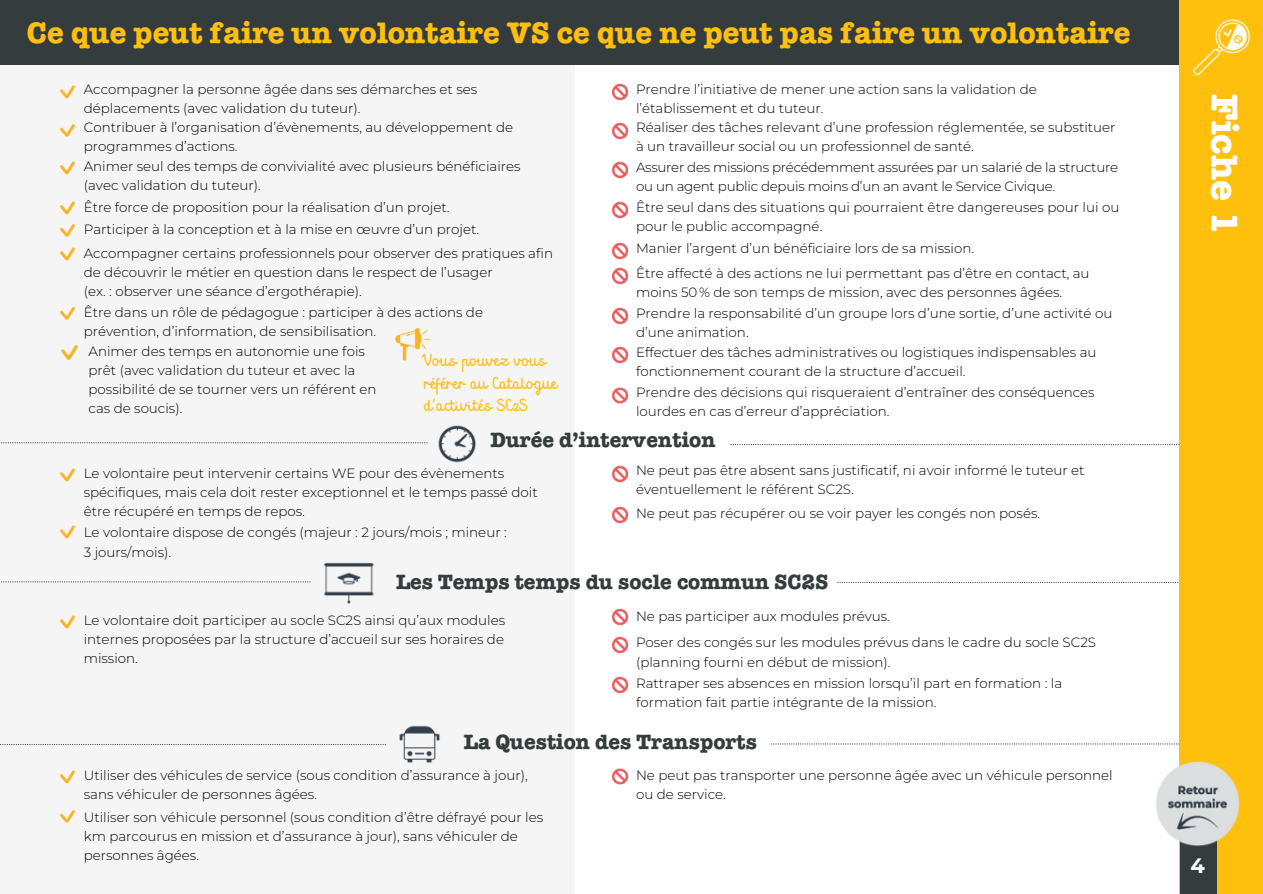
<style>
.page{position:relative;width:1263px;height:894px;background:#fff}
.page>*{position:absolute;margin:0;border:0;box-sizing:border-box;transform-origin:0 0}
.t1{font:700 37.5px "American Typewriter Std";color:#fff}
.t2{font:700 30px "American Typewriter Std";color:#ffbf0d}
.t3{font:700 21px "American Typewriter Std";color:#353c3e}
.t4{font:700 21px "Montserrat";color:#fff}
.t5{font:16.5px/22.5px "Mrs White";color:#ffbf0d}
.t6{font:300 13.5px/19px "Montserrat";color:#000}
.t7{font:300 13.5px/19px "Montserrat";letter-spacing:-.02em;color:#000}
</style>
<div class="page">
<div style="left:0;top:5px;width:574px;height:888px;background:#f5f5f5"></div>
<div style="left:0;top:0;width:1263px;height:65px;background:#353c3e"></div>
<div style="left:1180px;top:0;width:83px;height:893px;background:#ffbf0d"></div>
<img style="left:1193px;top:19px;width:58px;height:57px">
<img style="left:395px;top:328px;width:36px;height:33px">
<img style="left:612px;top:83px;width:17px;height:18px">
<img style="left:612px;top:122px;width:17px;height:18px">
<img style="left:612px;top:161px;width:17px;height:18px">
<img style="left:612px;top:201px;width:17px;height:18px">
<img style="left:612px;top:242px;width:17px;height:16px">
<img style="left:612px;top:258px;width:17px;height:27px">
<img style="left:612px;top:307px;width:17px;height:18px">
<img style="left:612px;top:346px;width:17px;height:18px">
<img style="left:612px;top:465px;width:17px;height:18px">
<img style="left:612px;top:506px;width:17px;height:18px">
<img style="left:59px;top:468px;width:17px;height:14px">
<img style="left:59px;top:525px;width:17px;height:14px">
<img style="left:427px;top:425px;width:49px;height:38px">
<svg style="left:1px;top:442px;width:426px;height:1px"></svg>
<svg style="left:730px;top:444px;width:449px;height:1px"></svg>
<img style="left:611px;top:387px;width:18px;height:17px">
<img style="left:59px;top:201px;width:17px;height:60px">
<img style="left:59px;top:307px;width:17px;height:13px">
<img style="left:611px;top:768px;width:18px;height:17px">
<img style="left:59px;top:770px;width:17px;height:14px">
<img style="left:59px;top:810px;width:17px;height:13px">
<img style="left:399px;top:725px;width:41px;height:38px">
<svg style="left:771px;top:743px;width:408px;height:1px"></svg>
<img style="left:612px;top:608px;width:17px;height:18px">
<img style="left:612px;top:636px;width:17px;height:18px">
<img style="left:612px;top:676px;width:17px;height:18px">
<img style="left:59px;top:615px;width:17px;height:14px">
<svg style="left:1px;top:581px;width:309px;height:1px"></svg>
<svg style="left:837px;top:581px;width:341px;height:2px"></svg>
<img style="left:324px;top:562px;width:50px;height:42px">
<img style="left:60px;top:345px;width:18px;height:15px">
<img style="left:59px;top:85px;width:17px;height:14px">
<img style="left:59px;top:124px;width:17px;height:13px">
<img style="left:59px;top:161px;width:17px;height:14px">
<div style="left:1180px;top:839px;width:36px;height:54px;background:#353c3e"></div>
<img style="left:1156px;top:761px;width:84px;height:86px">
<h3 class="t2" style="left:27px;top:22px;width:1105px">Ce que peut faire un volontaire VS ce que ne peut pas faire un volontaire</h3>
<p class="t6" style="left:84px;top:80px;width:395px">Accompagner la personne âgée dans ses démarches et ses déplacements (avec validation du tuteur).</p>
<p class="t6" style="left:84px;top:117px;width:431px">Contribuer à l’organisation d’évènements, au développement de programmes d’actions.</p>
<p class="t6" style="left:84px;top:156px;width:438px">Animer seul des temps de convivialité avec plusieurs bénéficiaires (avec validation du tuteur).</p>
<p class="t6" style="left:84px;top:197px;width:367px">Être force de proposition pour la réalisation d’un projet.</p>
<p class="t6" style="left:84px;top:220px;width:397px">Participer à la conception et à la mise en œuvre d’un projet.</p>
<p class="t6" style="left:84px;top:244px;width:471px">Accompagner certains professionnels pour observer des pratiques afin de découvrir le métier en question dans le respect de l’usager</p>
<p class="t6" style="left:84px;top:282px;width:279px">(ex. : observer une séance d’ergothérapie).</p>
<p class="t6" style="left:84px;top:302px;width:401px">Être dans un rôle de pédagogue : participer à des actions de prévention, d’information, de sensibilisation.</p>
<h3 class="t6" style="left:89px;top:341px;width:290px">Animer des temps en autonomie une fois prêt (avec validation du tuteur et avec la possibilité de se tourner vers un référent en cas de soucis).</h3>
<p class="t5" style="left:424px;top:351px;width:135px">Vous pouvez vous référer au Catalogue d’activités SC2S</p>
<p class="t6" style="left:636px;top:80px;width:402px">Prendre l’initiative de mener une action sans la validation de l’établissement et du tuteur.</p>
<p class="t6" style="left:636px;top:118px;width:481px">Réaliser des tâches relevant d’une profession réglementée, se substituer à un travailleur social ou un professionnel de santé.</p>
<p class="t7" style="left:636px;top:157px;width:484px">Assurer des missions précédemment assurées par un salarié de la structure ou un agent public depuis moins d’un an avant le Service Civique.</p>
<p class="t6" style="left:636px;top:197px;width:485px">Être seul dans des situations qui pourraient être dangereuses pour lui ou pour le public accompagné.</p>
<p class="t6" style="left:636px;top:238px;width:340px">Manier l’argent d’un bénéficiaire lors de sa mission.</p>
<p class="t6" style="left:636px;top:263px;width:455px">Être affecté à des actions ne lui permettant pas d’être en contact, au moins 50% de son temps de mission, avec des personnes âgées.</p>
<p class="t6" style="left:636px;top:303px;width:478px">Prendre la responsabilité d’un groupe lors d’une sortie, d’une activité ou d’une animation.</p>
<p class="t6" style="left:636px;top:342px;width:462px">Effectuer des tâches administratives ou logistiques indispensables au fonctionnement courant de la structure d’accueil.</p>
<p class="t6" style="left:636px;top:382px;width:460px">Prendre des décisions qui risqueraient d’entraîner des conséquences lourdes en cas d’erreur d’appréciation.</p>
<p class="t3" style="left:491px;top:433px;width:226px">Durée d’intervention</p>
<h4 class="t6" style="left:84px;top:464px;width:455px">Le volontaire peut intervenir certains WE pour des évènements spécifiques, mais cela doit rester exceptionnel et le temps passé doit être récupéré en temps de repos.</h4>
<p class="t6" style="left:84px;top:523px;width:424px">Le volontaire dispose de congés (majeur : 2 jours/mois ; mineur :</p>
<p class="t6" style="left:84px;top:542px;width:89px">3 jours/mois).</p>
<p class="t6" style="left:636px;top:461px;width:450px">Ne peut pas être absent sans justificatif, ni avoir informé le tuteur et éventuellement le référent SC2S.</p>
<p class="t6" style="left:636px;top:504px;width:406px">Ne peut pas récupérer ou se voir payer les congés non posés.</p>
<p class="t3" style="left:396px;top:574px;width:434px">Les Temps temps du socle commun SC2S</p>
<p class="t6" style="left:84px;top:610px;width:423px">Le volontaire doit participer au socle SC2S ainsi qu’aux modules</p>
<p class="t6" style="left:636px;top:606px;width:255px">Ne pas participer aux modules prévus.</p>
<p class="t6" style="left:84px;top:629px;width:422px">internes proposées par la structure d’accueil sur ses horaires de mission.</p>
<p class="t6" style="left:636px;top:633px;width:462px">Poser des congés sur les modules prévus dans le cadre du socle SC2S (planning fourni en début de mission).</p>
<p class="t6" style="left:636px;top:673px;width:428px">Rattraper ses absences en mission lorsqu’il part en formation : la formation fait partie intégrante de la mission.</p>
<p class="t3" style="left:464px;top:734px;width:295px">La Question des Transports</p>
<p class="t6" style="left:636px;top:765px;width:478px">Ne peut pas transporter une personne âgée avec un véhicule personnel ou de service.</p>
<p class="t6" style="left:84px;top:765px;width:445px">Utiliser des véhicules de service (sous condition d’assurance à jour), sans véhiculer de personnes âgées.</p>
<p class="t6" style="left:84px;top:807px;width:461px">Utiliser son véhicule personnel (sous condition d’être défrayé pour les km parcourus en mission et d’assurance à jour), sans véhiculer de personnes âgées.</p>
<p class="t1" style="left:1238px;top:94px;width:142px;rotate:90deg">Fiche 1</p>
<p class="t4" style="left:1190px;top:852px;width:16px">4</p>
</div>
